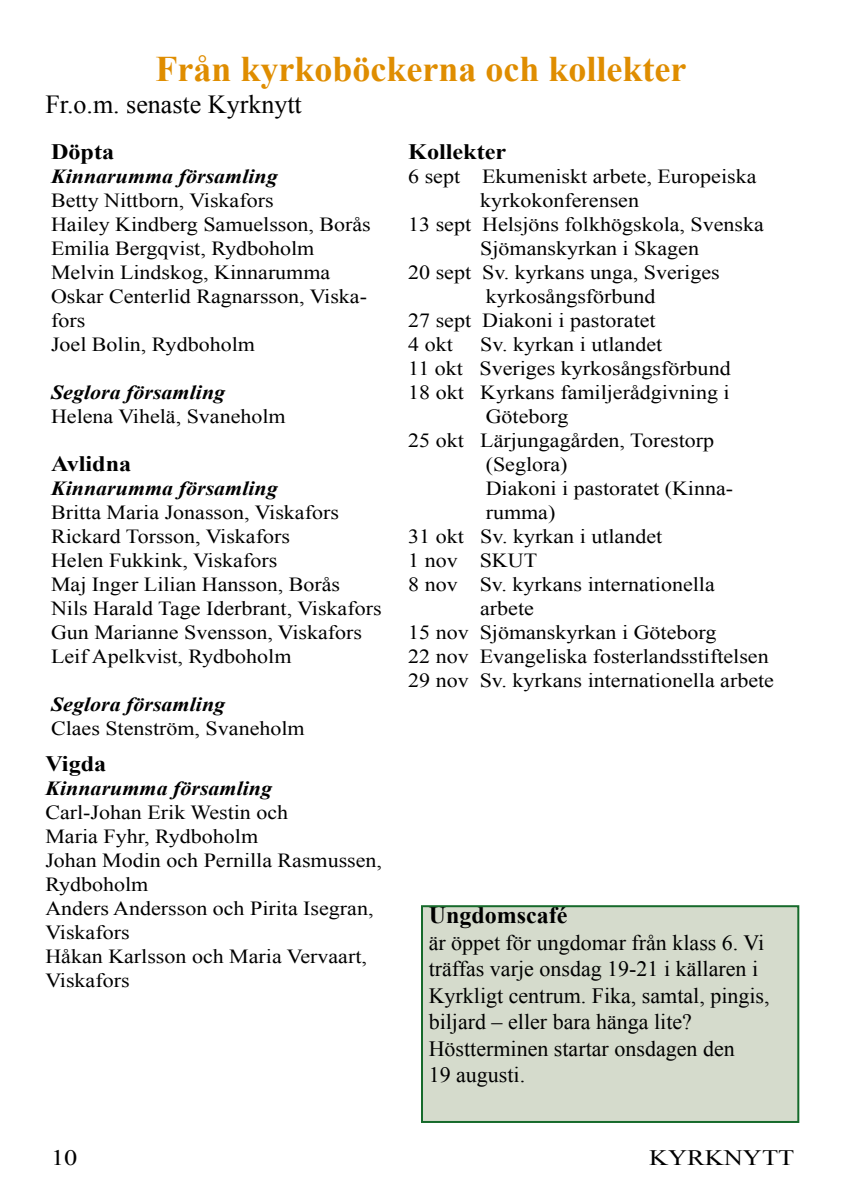
<style>
.page{position:relative;width:842px;height:1191px;background:#fff}
.page>*{position:absolute;margin:0;border:0;box-sizing:border-box;transform-origin:0 0}
.t1{font:700 36px "Times New Roman";color:#df8d00}
.t2{font:26px "Times New Roman";color:#000}
.t3{font:700 23.8px "Times New Roman";color:#000}
.t4{font:700 22px "Times New Roman";color:#000;scale:1.1 1}
.t5{font:22px "Times New Roman";color:#000;scale:1.2 1}
.t6{font:21.8px/26.4px "Times New Roman";color:#000}
.t7{font:20px/24px "Times New Roman";color:#000;scale:1.1 1}
.t8{font:italic 700 20px "Times New Roman";color:#000;scale:1.1 1}
</style>
<div class="page">
<div style="left:422px;top:906px;width:376px;height:216px;background:#d5dbcc"></div>
<div style="left:421px;top:905px;width:378px;height:218px;border:2px solid #166a2b"></div>
<h1 class="t1" style="left:155px;top:45px;width:533px">Från kyrkoböckerna och kollekter</h1>
<h2 class="t2" style="left:45px;top:86px;width:258px">Fr.o.m. senaste Kyrknytt</h2>
<p class="t4" style="left:51px;top:136px;width:59px">Döpta</p>
<p class="t8" style="left:51px;top:162px;width:208px">Kinnarumma församling</p>
<p class="t7" style="left:51px;top:188px;width:292px">Betty Nittborn, Viskafors<br>Hailey Kindberg Samuelsson, Borås<br>Emilia Bergqvist, Rydboholm<br>Melvin Lindskog, Kinnarumma<br>Oskar Centerlid Ragnarsson, Viska&shy;fors<br>Joel Bolin, Rydboholm</p>
<p class="t8" style="left:51px;top:378px;width:160px">Seglora församling</p>
<p class="t7" style="left:51px;top:404px;width:215px">Helena Vihelä, Svaneholm</p>
<p class="t4" style="left:51px;top:449px;width:74px">Avlidna</p>
<p class="t8" style="left:51px;top:475px;width:208px">Kinnarumma församling</p>
<p class="t7" style="left:51px;top:500px;width:302px">Britta Maria Jonasson, Viskafors<br>Rickard Torsson, Viskafors<br>Helen Fukkink, Viskafors<br>Maj Inger Lilian Hansson, Borås<br>Nils Harald Tage Iderbrant, Viskafors<br>Gun Marianne Svensson, Viskafors<br>Leif Apelkvist, Rydboholm</p>
<p class="t8" style="left:51px;top:691px;width:160px">Seglora församling</p>
<p class="t7" style="left:51px;top:716px;width:232px">Claes Stenström, Svaneholm</p>
<p class="t4" style="left:45px;top:748px;width:57px">Vigda</p>
<p class="t8" style="left:45px;top:774px;width:208px">Kinnarumma församling</p>
<p class="t7" style="left:45px;top:800px;width:308px">Carl-Johan Erik Westin och<br>Maria Fyhr, Rydboholm<br>Johan Modin och Pernilla Rasmussen,<br>Rydboholm<br>Anders Andersson och Pirita Isegran,<br>Viskafors<br>Håkan Karlsson och Maria Vervaart,<br>Viskafors</p>
<p class="t4" style="left:408px;top:136px;width:91px">Kollekter</p>
<p class="t7" style="left:408px;top:164px;width:318px">6 sept Ekumeniskt arbete, Europeiska</p>
<p class="t7" style="left:480px;top:188px;width:146px">kyrkokonferensen</p>
<p class="t7" style="left:408px;top:212px;width:325px">13 sept Helsjöns folkhögskola, Svenska</p>
<p class="t7" style="left:480px;top:236px;width:200px">Sjömanskyrkan i Skagen</p>
<p class="t7" style="left:408px;top:260px;width:285px">20 sept Sv. kyrkans unga, Sveriges</p>
<p class="t7" style="left:486px;top:284px;width:156px">kyrkosångsförbund</p>
<p class="t7" style="left:408px;top:308px;width:226px">27 sept Diakoni i pastoratet</p>
<p class="t7" style="left:408px;top:332px;width:42px">4 okt</p>
<p class="t7" style="left:480px;top:332px;width:167px">Sv. kyrkan i utlandet</p>
<p class="t7" style="left:408px;top:356px;width:295px">11 okt Sveriges kyrkosångsförbund</p>
<p class="t7" style="left:408px;top:380px;width:294px">18 okt Kyrkans familjerådgivning i</p>
<p class="t7" style="left:486px;top:404px;width:77px">Göteborg</p>
<p class="t7" style="left:408px;top:428px;width:280px">25 okt Lärjungagården, Torestorp</p>
<p class="t7" style="left:486px;top:452px;width:76px">(Seglora)</p>
<p class="t7" style="left:486px;top:476px;width:226px">Diakoni i pastoratet (Kinna-</p>
<p class="t7" style="left:486px;top:500px;width:65px">rumma)</p>
<p class="t7" style="left:408px;top:524px;width:232px">31 okt Sv. kyrkan i utlandet</p>
<p class="t7" style="left:408px;top:548px;width:119px">1 nov SKUT</p>
<p class="t7" style="left:408px;top:572px;width:280px">8 nov Sv. kyrkans internationella</p>
<p class="t7" style="left:480px;top:596px;width:50px">arbete</p>
<p class="t7" style="left:408px;top:620px;width:282px">15 nov Sjömanskyrkan i Göteborg</p>
<p class="t7" style="left:408px;top:644px;width:329px">22 nov Evangeliska fosterlandsstiftelsen</p>
<p class="t7" style="left:408px;top:668px;width:334px">29 nov Sv. kyrkans internationella arbete</p>
<p class="t3" style="left:429px;top:899px;width:140px">Ungdomscafé</p>
<p class="t6" style="left:429px;top:929px;width:342px">är öppet för ungdomar från klass 6. Vi träffas varje onsdag 19-21 i källaren i<br>Kyrkligt centrum. Fika, samtal, pingis, biljard – eller bara hänga lite?<br>Höstterminen startar onsdagen den<br>19 augusti.</p>
<p class="t5" style="left:51px;top:1143px;width:23px">10</p>
<p class="t5" style="left:649px;top:1143px;width:122px">KYRKNYTT</p>
</div>
